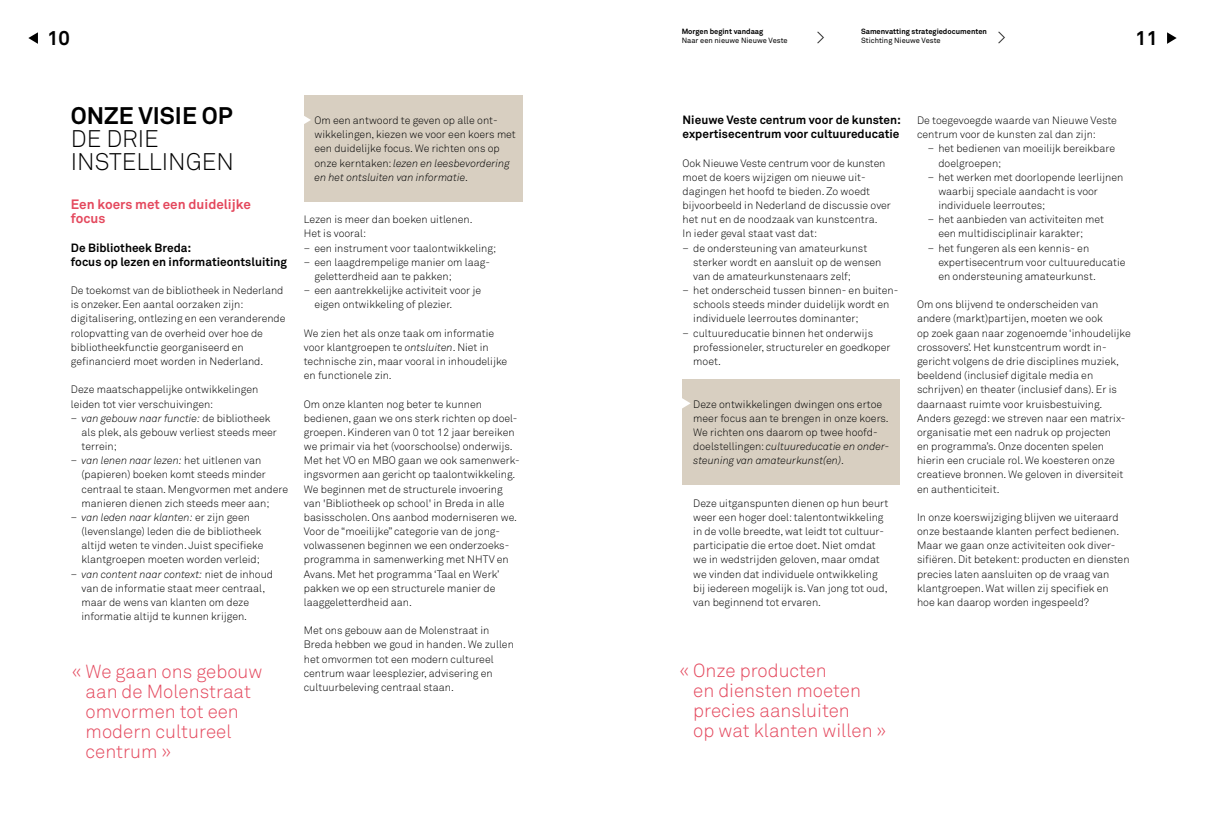
<style>
.page{position:relative;width:1205px;height:815px;background:#fff}
.page>*{position:absolute;margin:0;border:0;box-sizing:border-box;transform-origin:0 0}
.t1{font:300 23.75px/23.1px "Akkurat";color:#000}
.t2{font:700 23.75px "Akkurat";color:#000}
.t3{font:700 20px "Akkurat";color:#000}
.t4{font:300 18.75px/20px "Akkurat";color:#e4495e}
.t5{font:300 18.12px "Akkurat";color:#000}
.t6{font:700 13.5px/14.1px "Akkurat";color:#e4495e}
.t7{font:700 11.88px/14.1px "Akkurat";color:#000}
.t8{font:300 10.62px/14.1px "Akkurat";color:#000}
.t9{font:italic 300 10.62px "Akkurat";color:#000}
.t10{font:700 7.5px "Akkurat";color:#000}
.t11{font:7.5px "Akkurat";color:#000}
.s1{font-style:normal}
.s2{font-style:italic}
</style>
<div class="page">
<div style="left:304px;top:96px;width:219px;height:106px;background:#d8cfc1"></div>
<div style="left:682px;top:379px;width:218px;height:106px;background:#d8cfc1"></div>
<svg style="left:304px;top:116px;width:7px;height:8px"></svg>
<svg style="left:682px;top:398px;width:9px;height:11px"></svg>
<svg style="left:28px;top:32px;width:10px;height:12px"></svg>
<svg style="left:1167px;top:32px;width:9px;height:12px"></svg>
<p class="t10" style="left:682px;top:27px;width:83px">Morgen begint vandaag</p>
<p class="t11" style="left:682px;top:36px;width:107px">Naar een nieuwe Nieuwe Veste</p>
<p class="t10" style="left:861px;top:27px;width:127px">Samenvatting strategiedocumenten</p>
<h2 class="t3" style="left:47px;top:25px;width:24px">10</h2>
<h3 class="t5" style="left:816px;top:26px;width:10px">&gt;</h3>
<p class="t11" style="left:861px;top:36px;width:81px">Stichting Nieuwe Veste</p>
<h3 class="t5" style="left:997px;top:26px;width:10px">&gt;</h3>
<h2 class="t3" style="left:1135px;top:26px;width:24px">11</h2>
<h1 class="t2" style="left:71px;top:101px;width:79px">Onze visi</h1>
<h1 class="t2" style="left:182px;top:101px;width:50px">e op</h1>
<h1 class="t1" style="left:71px;top:128px;width:165px">de drie instellingen</h1>
<p class="t6" style="left:71px;top:197px;width:181px">Een koers met een duidelijke focus</p>
<p class="t7" style="left:71px;top:240px;width:218px">De Bibliotheek Breda:<br>focus op lezen en informatieontsluiting</p>
<p class="t8" style="left:71px;top:284px;width:216px">De toekomst van de bibliotheek in Nederland is onzeker. Een aantal oorzaken zijn: digitalisering, ontlezing en een veranderende rolopvatting van de overheid over hoe de bibliotheekfunctie georganiseerd en gefinancierd moet worden in Nederland.</p>
<p class="t8" style="left:71px;top:383px;width:189px">Deze maatschappelijke ontwikkelingen</p>
<p class="t8" style="left:71px;top:397px;width:144px">leiden tot vier verschuivingen:</p>
<p class="t9" style="left:71px;top:412px;width:201px"><span class="s1">−</span> van gebouw naar functie: <span class="s1">de bibliotheek</span></p>
<p class="t8" style="left:82px;top:425px;width:197px">als plek, als gebouw verliest steeds meer</p>
<p class="t8" style="left:82px;top:439px;width:37px">terrein;</p>
<p class="t9" style="left:71px;top:454px;width:192px"><span class="s1">−</span> van lenen naar lezen: <span class="s1">het uitlenen van</span></p>
<p class="t8" style="left:82px;top:468px;width:186px">(papieren) boeken komt steeds minder</p>
<p class="t8" style="left:82px;top:482px;width:208px">centraal te staan. Mengvormen met andere</p>
<p class="t8" style="left:82px;top:496px;width:189px">manieren dienen zich steeds meer aan;</p>
<p class="t9" style="left:71px;top:511px;width:180px"><span class="s1">−</span> van leden naar klanten: <span class="s1">er zijn geen</span></p>
<p class="t8" style="left:82px;top:524px;width:181px">(levenslange) leden die de bibliotheek</p>
<p class="t8" style="left:82px;top:539px;width:183px">altijd weten te vinden. Juist specifieke</p>
<p class="t8" style="left:82px;top:553px;width:180px">klantgroepen moeten worden verleid;</p>
<p class="t9" style="left:71px;top:568px;width:204px"><span class="s1">−</span> van content naar context: <span class="s1">niet de inhoud</span></p>
<p class="t8" style="left:82px;top:581px;width:185px">van de informatie staat meer centraal,</p>
<p class="t8" style="left:82px;top:595px;width:169px">maar de wens van klanten om deze</p>
<p class="t8" style="left:82px;top:610px;width:167px">informatie altijd te kunnen krijgen.</p>
<p class="t7" style="left:682px;top:113px;width:220px">N ieuwe Veste centrum voor de kunsten: expertisecentrum voor cultuureducatie</p>
<p class="t8" style="left:682px;top:156px;width:210px">Ook N ieuwe Veste centrum voor de kunsten moet de koers wijzigen om nieuwe uit&shy;dagingen het hoofd te bieden. Zo woedt bijvoorbeeld in Nederland de discussie over het nut en de noodzaak van kunstcentra.<br>I n ieder geval staat vast dat:<br>− de ondersteuning van amateurkunst</p>
<p class="t8" style="left:693px;top:255px;width:190px">sterker wordt en aansluit op de wensen</p>
<p class="t8" style="left:693px;top:269px;width:159px">van de amateurkunstenaars zelf;</p>
<p class="t8" style="left:682px;top:284px;width:217px">− het onderscheid tussen binnen- en buiten-</p>
<p class="t8" style="left:693px;top:298px;width:198px">schools steeds minder duidelijk wordt en</p>
<p class="t8" style="left:693px;top:312px;width:167px">individuele leerroutes dominanter;</p>
<p class="t8" style="left:682px;top:326px;width:192px">− cultuureducatie binnen het onderwijs</p>
<p class="t8" style="left:693px;top:340px;width:199px">professioneler, structureler en goedkoper</p>
<p class="t8" style="left:693px;top:354px;width:29px">moet.</p>
<p class="t8" style="left:693px;top:397px;width:198px">Deze ontwikkelingen dwingen ons ertoe meer focus aan te brengen in onze koers.<br>We richten ons daarom op twee hoofd&shy;doelstellingen: <span class="s2">cultuureducatie en onder&shy;steuning van amateurkunst(en)</span>.</p>
<p class="t8" style="left:693px;top:496px;width:197px">Deze uitganspunten dienen op hun beurt weer een hoger doel: talentontwikkeling in de volle breedte, wat leidt tot cultuur&shy;participatie die ertoe doet. N iet omdat we in wedstrijden geloven, maar omdat we vinden dat individuele ontwikkeling bij iedereen mogelijk is. Van jong tot oud, van beginnend tot ervaren.</p>
<p class="t8" style="left:314px;top:113px;width:203px">Om een antwoord te geven op alle ont&shy;wikkelingen, kiezen we voor een koers met een duidelijke focus. We richten ons op onze kerntaken: <span class="s2">lezen en leesbevordering en het ontsluiten van informatie</span>.</p>
<p class="t8" style="left:304px;top:213px;width:170px">Lezen is meer dan boeken uitlenen.</p>
<p class="t8" style="left:304px;top:227px;width:64px">Het is vooral:</p>
<p class="t8" style="left:304px;top:241px;width:194px">− een instrument voor taalontwikkeling;</p>
<p class="t8" style="left:304px;top:255px;width:188px">− een laagdrempelige manier om laag-</p>
<p class="t8" style="left:314px;top:269px;width:139px">geletterdheid aan te pakken;</p>
<p class="t8" style="left:304px;top:284px;width:179px">− een aantrekkelijke activiteit voor je</p>
<p class="t8" style="left:314px;top:298px;width:139px">eigen ontwikkeling of plezier.</p>
<p class="t8" style="left:304px;top:326px;width:205px">We zien het als onze taak om informatie voor klantgroepen te <span class="s2">ontsluiten</span>. N iet in technische zin, maar vooral in inhoudelijke en functionele zin.</p>
<p class="t8" style="left:304px;top:397px;width:217px">Om onze klanten nog beter te kunnen bedienen, gaan we ons sterk richten op doel&shy;groepen. Kinderen van 0 tot 12 jaar bereiken we primair via het (voorschoolse) onderwijs.<br>M et het VO en MBO gaan we ook samenwerk&shy;ingsvormen aan gericht op taalontwikkeling.<br>We beginnen met de structurele invoering van 'Bibliotheek op school' in Breda in alle basisscholen. Ons aanbod moderniseren we.<br>Voor de “moeilijke” categorie van de jong&shy;volwassenen beginnen we een onderzoeks&shy;programma in samenwerking met NHTV</p>
<p class="t8" style="left:304px;top:553px;width:206px;text-indent:193px">en<br>Avans. M et het programma ‘Taal en Werk’ pakken we op een structurele manier de laaggeletterdheid aan.</p>
<p class="t8" style="left:304px;top:624px;width:212px">Met ons gebouw aan de Molenstraat in Breda hebben we goud in handen. We zullen het omvormen tot een modern cultureel centrum waar leesplezier, advisering en cultuurbeleving centraal staan.</p>
<h3 class="t4" style="left:86px;top:662px;width:178px;text-indent:-14px">« We gaan ons gebouw aan de M olenstraat omvormen tot een modern cultureel centrum »</h3>
<h3 class="t4" style="left:693px;top:661px;width:195px;text-indent:-14px">« Onze producten<br>en diensten moeten precies aansluiten<br>op wat klanten willen »</h3>
<p class="t8" style="left:917px;top:113px;width:201px">De toegevoegde waarde van N ieuwe Veste centrum voor de kunsten zal dan zijn:</p>
<p class="t8" style="left:928px;top:142px;width:189px">− het bedienen van moeilijk bereikbare</p>
<p class="t8" style="left:938px;top:156px;width:64px">doelgroepen;</p>
<p class="t8" style="left:928px;top:170px;width:197px">− het werken met doorlopende leerlijnen</p>
<p class="t8" style="left:938px;top:184px;width:161px">waarbij speciale aandacht is voor</p>
<p class="t8" style="left:938px;top:199px;width:108px">individuele leerroutes;</p>
<p class="t8" style="left:928px;top:213px;width:178px">− het aanbieden van activiteiten met</p>
<p class="t8" style="left:938px;top:227px;width:146px">een multidisciplinair karakter;</p>
<p class="t8" style="left:928px;top:241px;width:163px">− het fungeren als een kennis- en</p>
<p class="t8" style="left:938px;top:255px;width:189px">expertisecentrum voor cultuureducatie</p>
<p class="t8" style="left:938px;top:269px;width:159px">en ondersteuning amateurkunst.</p>
<p class="t8" style="left:917px;top:298px;width:215px">Om ons blijvend te onderscheiden van andere (markt)partijen, moeten we ook<br>op zoek gaan naar zogenoemde ‘inhoudelijke crossovers’. H et kunstcentrum wordt in&shy;gericht volgens de drie disciplines muziek, beeldend (inclusief digitale media en schrijven) en theater (inclusief dans). Er is daarnaast ruimte voor kruisbestuiving.<br>Anders gezegd: we streven naar een matrix&shy;organisatie met een nadruk op projecten<br>en programma’s. Onze docenten spelen hierin een cruciale rol. We koesteren onze creatieve bronnen. We geloven in diversiteit en authenticiteit.</p>
<p class="t8" style="left:917px;top:510px;width:214px">I n onze koerswijziging blijven we uiteraard onze bestaande klanten perfect bedienen.<br>M aar we gaan onze activiteiten ook diver&shy;sifiëren. Dit betekent: producten en diensten precies laten aansluiten op de vraag van klantgroepen. Wat willen zij specifiek en<br>hoe kan daarop worden ingespeeld?</p>
</div>
